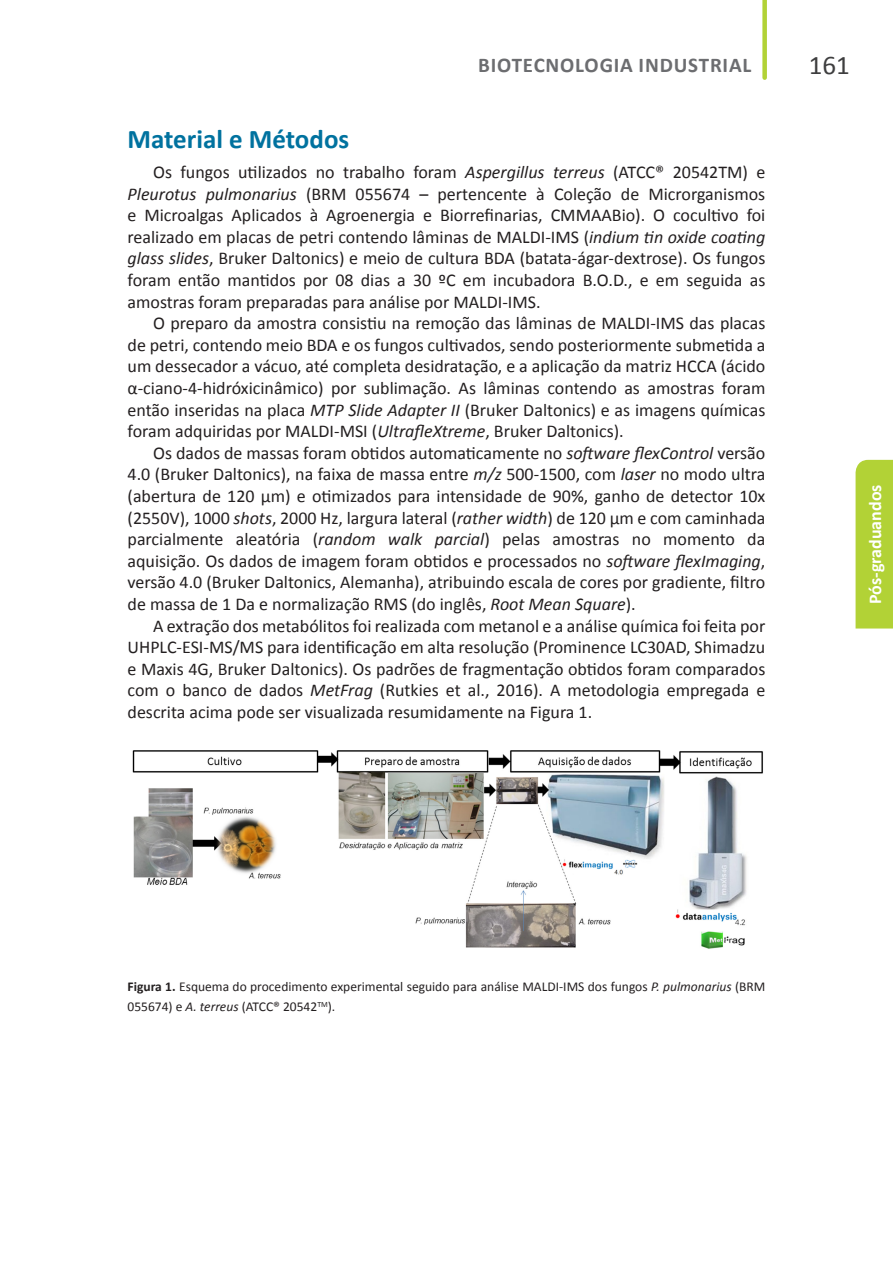
<style>
.page{position:relative;width:893px;height:1263px;background:#fff}
.page>*{position:absolute;margin:0;border:0;box-sizing:border-box;transform-origin:0 0}
.Título_1{font:700 27px "Calibri";color:#00729f}
.t1{font:27px "Calibri";color:#3e3e3f}
.t2{font:700 21px "Calibri";letter-spacing:.04em;color:#6c6d70}
.Corpo_de_texto_1{font:18px/21.6px "Calibri";color:#231f20;text-align:justify}
.t3{font:700 18px "Calibri";color:#fff}
.Figuras{font:13.5px/20.2px "Calibri";color:#231f20}
.s1{font-style:italic}
.s2{font-weight:700}
</style>
<div class="page">
<div style="left:855px;top:460px;width:38px;height:168px;background:#b2d236"></div>
<div style="left:762px;top:0;width:5px;height:78px;background:#b2d236"></div>
<img style="left:132px;top:750px;width:631px;height:199px">
<p class="t2" style="left:478px;top:52px;width:275px">BIOTECNOLOGIA INDUSTRIAL</p>
<h1 class="t1" style="left:809px;top:48px;width:43px">161</h1>
<p class="Título_1" style="left:128px;top:122px;width:223px">Material e Métodos</p>
<p class="Corpo_de_texto_1" style="left:128px;top:160px;width:639px;text-indent:26px">Os fungos utilizados no trabalho foram <span class="s1">Aspergillus terreus</span> (ATCC® 20542TM) e <span class="s1">Pleurotus pulmonarius</span> (BRM 055674 – pertencente à Coleção de Microrganismos e Microalgas Aplicados à Agroenergia e Biorrefinarias, CMMAABio). O cocultivo foi realizado em placas de petri contendo lâminas de MALDI-‑IMS (<span class="s1">indium tin oxide coating glass slides</span>, Bruker Daltonics) e meio de cultura BDA (batata-‑ágar-‑dextrose). Os fungos foram então mantidos por 08 dias a 30 ºC em incubadora B.O.D., e em seguida as amostras foram preparadas para análise por MALDI-‑IMS.</p>
<p class="Corpo_de_texto_1" style="left:128px;top:311px;width:639px;text-indent:26px">O preparo da amostra consistiu na remoção das lâminas de MALDI-‑IMS das placas de petri, contendo meio BDA e os fungos cultivados, sendo posteriormente submetida a um dessecador a vácuo, até completa desidratação, e a aplicação da matriz HCCA (ácido α-‑ciano-‑4-‑hidróxicinâmico) por sublimação. As lâminas contendo as amostras foram então inseridas na placa <span class="s1">MTP Slide Adapter II</span> (Bruker Daltonics) e as imagens químicas foram adquiridas por MALDI-‑MSI (<span class="s1">UltrafleXtreme</span>, Bruker Daltonics).</p>
<p class="Corpo_de_texto_1" style="left:128px;top:441px;width:639px;text-indent:26px">Os dados de massas foram obtidos automaticamente no <span class="s1">software flexControl</span> versão 4.0 (Bruker Daltonics), na faixa de massa entre <span class="s1">m/z</span> 500-‑1500, com <span class="s1">laser</span> no modo ultra (abertura de 120 µm) e otimizados para intensidade de 90%, ganho de detector 10x (2550V), 1000 <span class="s1">shots</span>, 2000 Hz, largura lateral (<span class="s1">rather width</span>) de 120 µm e com caminhada parcialmente aleatória (<span class="s1">random walk parcial</span>) pelas amostras no momento da aquisição. Os dados de imagem foram obtidos e processados no <span class="s1">software flexImaging</span>, versão 4.0 (Bruker Daltonics, Alemanha), atribuindo escala de cores por gradiente, filtro de massa de 1 Da e normalização RMS (do inglês, <span class="s1">Root Mean Square</span>).</p>
<p class="Corpo_de_texto_1" style="left:128px;top:614px;width:639px;text-indent:26px">A extração dos metabólitos foi realizada com metanol e a análise química foi feita por UHPLC-‑ESI-‑MS/MS para identificação em alta resolução (Prominence LC30AD, Shimadzu e Maxis 4G, Bruker Daltonics). Os padrões de fragmentação obtidos foram comparados com o banco de dados <span class="s1">MetFrag</span> (Rutkies et al., 2016). A metodologia empregada e descrita acima pode ser visualizada resumidamente na Figura 1.</p>
<p class="t3" style="left:864px;top:604px;width:121px;rotate:-90deg">Pós-graduandos</p>
<p class="Figuras" style="left:128px;top:976px;width:639px"><span class="s2">Figura 1.</span> Esquema do procedimento experimental seguido para análise MALDI-‑IMS dos fungos <span class="s1">P. pulmonarius</span> (BRM<br>055674) e <span class="s1">A. terreus</span> (ATCC® 20542<sup>TM</sup>).</p>
</div>
